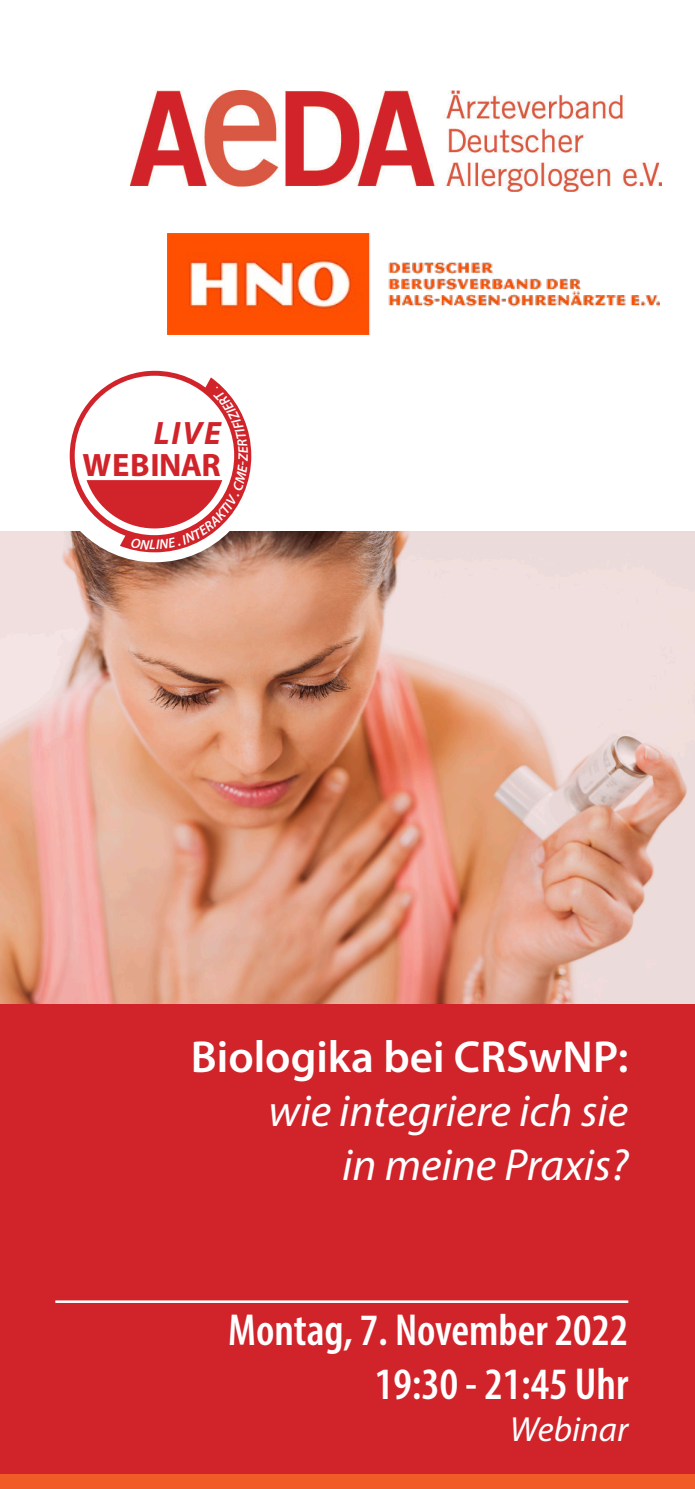
<style>
.page{position:relative;width:695px;height:1489px;background:#fff}
.page>*{position:absolute;margin:0;border:0;box-sizing:border-box;transform-origin:0 0}
.t1{font:600 condensed 45px/54px "Myriad Pro";color:#fff;text-align:right}
.t2{font:italic 45px/54px "Myriad Pro";color:#fff;text-align:right}
.t3{font:600 45px "Myriad Pro";color:#fff}
.t4{font:italic 35px "Myriad Pro";color:#fff}
.t5{font:700 32.5px "Myriad Pro";color:#d1232a}
.t6{font:italic 700 32.5px "Myriad Pro";color:#d1232a}
</style>
<div class="page">
<div style="left:0;top:531px;width:694px;height:957px;background:#d1232a"></div>
<hr style="left:55px;top:1300px;width:573px;height:2px;background:#fff">
<img style="left:0;top:531px;width:694px;height:472px">
<div style="left:49px;top:347px;width:212px;height:215px;background:#fff;border-radius:50%"></div>
<img style="left:167px;top:234px;width:492px;height:101px">
<img style="left:130px;top:90px;width:531px;height:101px">
<div style="left:0;top:1474px;width:694px;height:14px;background:#f05b27"></div>
<svg style="left:51px;top:370px;width:200px;height:182px"></svg>
<p class="t6" style="left:154px;top:411px;width:69px">LIVE</p>
<p class="t5" style="left:83px;top:444px;width:140px">WEBINAR</p>
<p class="t3" style="left:191px;top:1028px;width:439px">Biologika bei CRSwNP:</p>
<p class="t2" style="left:268px;top:1083px;width:361px">wie integriere ich sie in meine Praxis?</p>
<p class="t1" style="left:228px;top:1301px;width:401px">Montag, 7. November 2022<br>19:30 - 21:45 Uhr</p>
<p class="t4" style="left:510px;top:1407px;width:120px">Webinar</p>
</div>
